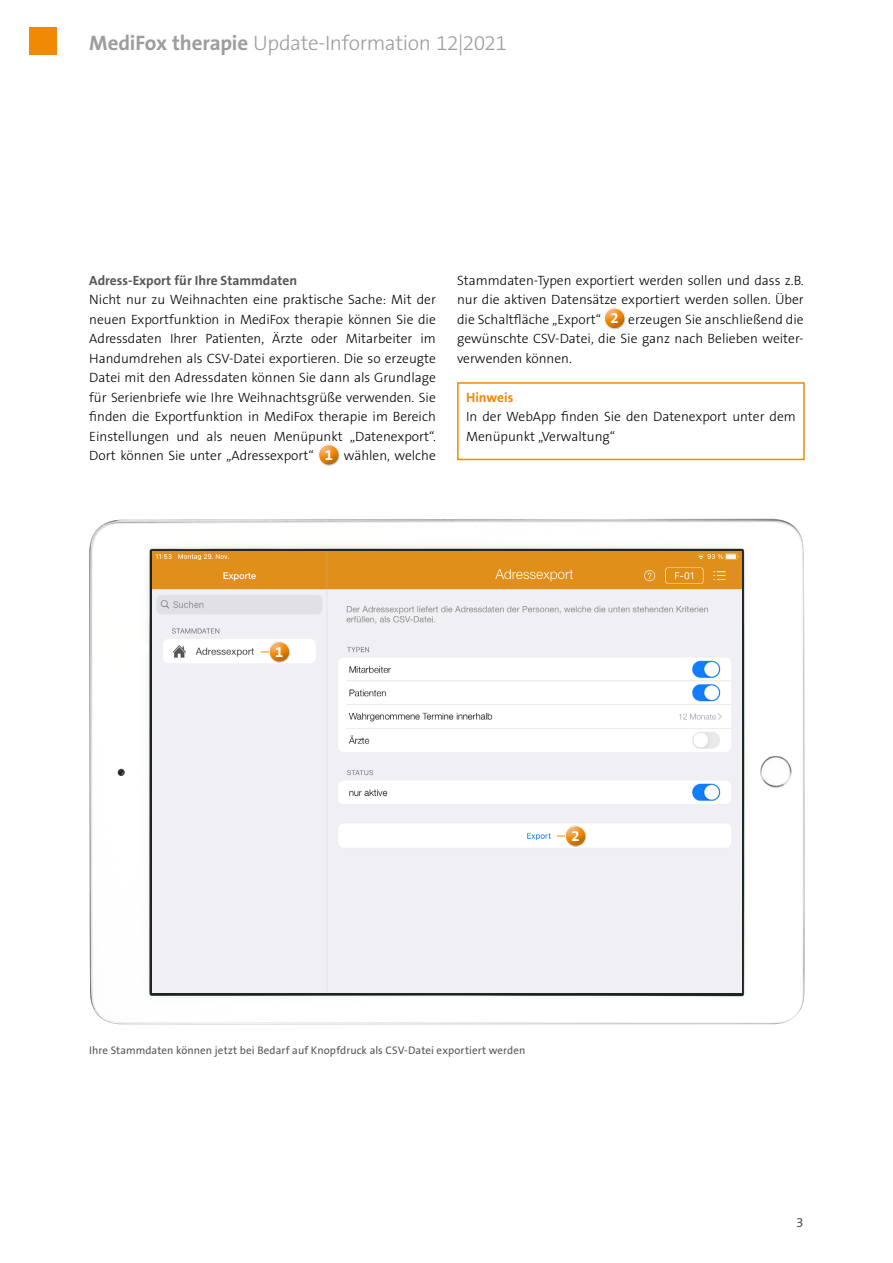
<style>
.page{position:relative;width:893px;height:1263px;background:#fff}
.page>*{position:absolute;margin:0;border:0;box-sizing:border-box;transform-origin:0 0}
.t1{font:300 21px "The Sans B3";letter-spacing:-.015em;color:#9d9d9c}
.t2{font:700 15px "The Sans B7";color:#fff}
.t3{font:300 13.5px/19.5px "The Sans B3";color:#000;text-align:justify}
.t4{font:700 13.5px "The Sans B7";color:#575756}
.t5{font:700 13.5px "The Sans B7";color:#f18904}
.t6{font:13.5px "The Sans B5 Plain";color:#575756}
.t7{font:10.95px "The Sans B5 Plain";letter-spacing:.005em;color:#575756}
.s1{font-family:"The Sans B7";font-weight:700}
.s2{font-family:"The Sans B7";font-weight:700;font-size:15px;color:#fff}
</style>
<div class="page">
<div style="left:29px;top:27px;width:27px;height:28px;background:#f18904"></div>
<div style="left:311px;top:443px;width:39px;height:25px;background:#000;opacity:.2"></div>
<div style="left:597px;top:306px;width:39px;height:25px;background:#000;opacity:.2"></div>
<div style="left:457px;top:382px;width:348px;height:78px;border:2px solid #f18904"></div>
<img style="left:89px;top:518px;width:716px;height:507px">
<img style="left:152px;top:551px;width:589px;height:441px">
<div style="left:258px;top:632px;width:39px;height:32px;background:#7682a5;opacity:.75"></div>
<div style="left:262px;top:640px;width:39px;height:25px;background:#000;opacity:.2"></div>
<div style="left:554px;top:816px;width:39px;height:33px;background:#7682a5;opacity:.75"></div>
<div style="left:558px;top:824px;width:39px;height:25px;background:#000;opacity:.2"></div>
<h1 class="t1" style="left:89px;top:32px;width:419px"><span class="s1">MediFox therapie</span> Update-Information 12|2021</h1>
<p class="t4" style="left:89px;top:273px;width:209px">Adress-Export für Ihre Stammdaten</p>
<p class="t3" style="left:89px;top:291px;width:348px">Nicht nur zu Weihnachten eine praktische Sache: Mit der neuen Exportfunktion in MediFox therapie können Sie die Adressdaten Ihrer Patienten, Ärzte oder Mitarbeiter im Handumdrehen als CSV-Datei exportieren. Die so erzeugte Datei mit den Adressdaten können Sie dann als Grundlage für Serienbriefe wie Ihre Weihnachtsgrüße verwenden. Sie finden die Exportfunktion in MediFox therapie im Bereich Einstellungen und als neuen Menüpunkt „Datenexport“.<br>Dort können Sie unter „Adressexport“ <span class="s2">1</span> wählen, welche</p>
<p class="t3" style="left:457px;top:271px;width:348px">Stammdaten-Typen exportiert werden sollen und dass z.B. nur die aktiven Datensätze exportiert werden sollen. Über die Schaltfläche „Export“ <span class="s2">2</span> erzeugen Sie anschließend die gewünschte CSV-Datei, die Sie ganz nach Belieben weiter&shy;verwenden können.</p>
<p class="t5" style="left:466px;top:390px;width:49px">Hinweis</p>
<p class="t3" style="left:466px;top:408px;width:331px">In der WebApp finden Sie den Datenexport unter dem<br>Menüpunkt „Verwaltung“</p>
<p class="t2" style="left:275px;top:644px;width:10px">1</p>
<p class="t2" style="left:571px;top:828px;width:10px">2</p>
<p class="t7" style="left:89px;top:1044px;width:437px">Ihre Stammdaten können jetzt bei Bedarf auf Knopfdruck als CSV-Datei exportiert werden</p>
<p class="t6" style="left:796px;top:1215px;width:9px">3</p>
</div>
